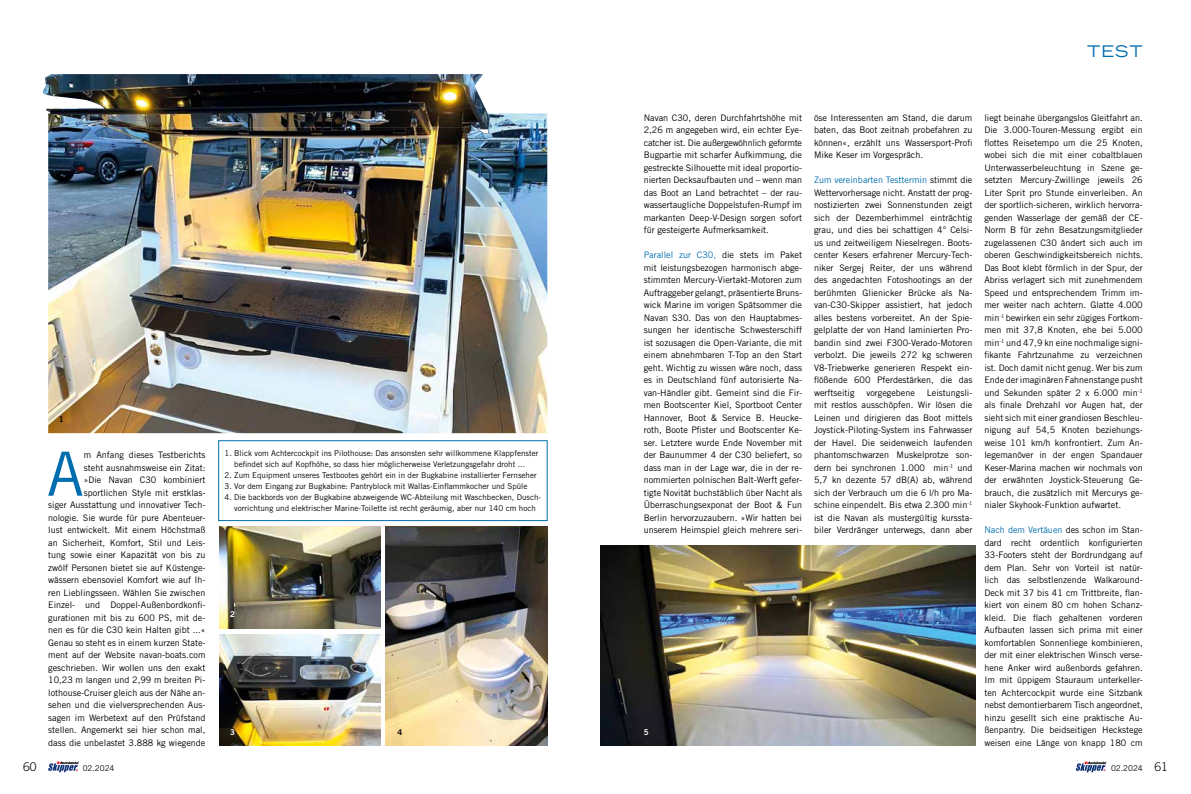
<style>
.page{position:relative;width:1191px;height:794px;background:#fff}
.page>*{position:absolute;margin:0;border:0;box-sizing:border-box;transform-origin:0 0}
.t1{font:60.9px "Trade Gothic LT Std";color:#006dae}
.t2{font:expanded 16px "Trade Gothic LT Std";color:#006dae}
.t3{font:300 12px "Trade Gothic LT Std";color:#000}
.t4{font:9px/12.5px "Trade Gothic LT Std";color:#000;text-align:justify}
.t5{font:8px/11px "Trade Gothic LT Std";color:#000;text-align:center}
.t6{font:8px "Trade Gothic LT Std Bd 2";color:#fff}
.t7{font:8px "Trade Gothic LT Std Bd 2";color:#000}
.s1{color:#006dae}
.s2{font-weight:300;font-size:12px}
</style>
<div class="page">
<img style="left:600px;top:546px;width:375px;height:200px">
<img style="left:386px;top:526px;width:161px;height:220px">
<img style="left:219px;top:634px;width:161px;height:112px">
<img style="left:219px;top:526px;width:161px;height:102px">
<img style="left:48px;top:113px;width:499px;height:320px">
<img style="left:42px;top:74px;width:448px;height:55px">
<div style="left:218px;top:440px;width:329px;height:81px;border:1px solid #006dae"></div>
<svg style="left:48px;top:761px;width:31px;height:11px"></svg>
<svg style="left:1075px;top:761px;width:31px;height:11px"></svg>
<h2 class="t2" style="left:1087px;top:41px;width:57px">TEST</h2>
<p class="t4" style="left:643px;top:111px;width:160px">Navan C30, deren Durchfahrtshöhe mit 2,26 m angegeben wird, ein echter Eye&shy;catcher ist. Die außergewöhnlich geformte Bugpartie mit scharfer Aufkimmung, die gestreckte Silhouette mit ideal proportio&shy;nierten Decksaufbauten und – wenn man das Boot an Land betrachtet – der rau&shy;wassertaugliche Doppelstufen-Rumpf im markanten Deep-V-Design sorgen sofort für gesteigerte Aufmerksamkeit.</p>
<p class="t4" style="left:643px;top:248px;width:160px"><span class="s1">Parallel zur C30,</span> die stets im Paket mit leistungsbezogen harmonisch abge&shy;stimmten Mercury-Viertakt-Motoren zum Auftraggeber gelangt, präsentierte Bruns&shy;wick Marine im vorigen Spätsommer die Navan S30. Das von den Hauptabmes&shy;sungen her identische Schwesterschiff ist sozusagen die Open-Variante, die mit einem abnehmbaren T-Top an den Start geht. Wichtig zu wissen wäre noch, dass es in Deutschland fünf autorisierte Na&shy;van-Händler gibt. Gemeint sind die Fir&shy;men Bootscenter Kiel, Sportboot Center Hannover, Boot &amp; Service B. Heucke&shy;roth, Boote Pfister und Bootscenter Ke&shy;ser. Letztere wurde Ende November mit der Baunummer 4 der C30 beliefert, so dass man in der Lage war, die in der re&shy;nommierten polnischen Balt-Werft gefer&shy;tigte Novität buchstäblich über Nacht als Überraschungsexponat der Boot &amp; Fun Berlin hervorzuzaubern. »Wir hatten bei unserem Heimspiel gleich mehrere seri-</p>
<p class="t7" style="left:59px;top:414px;width:6px">1</p>
<p class="t4" style="left:48px;top:448px;width:159px;text-align:right">m Anfang dieses Testberichts<br>steht ausnahmsweise ein Zitat:<br>»Die Navan C30 kombiniert sportlichen Style mit erstklas-<br>siger Ausstattung und innovativer Tech&shy;nologie. Sie wurde für pure Abenteuer&shy;lust entwickelt. Mit einem Höchstmaß an Sicherheit, Komfort, Stil und Leis&shy;tung sowie einer Kapazität von bis zu zwölf Personen bietet sie auf Küstenge&shy;wässern ebensoviel Komfort wie auf Ih&shy;ren Lieblingsseen. Wählen Sie zwischen Einzel- und Doppel-Außenbordkonfi&shy;gurationen mit bis zu 600 PS, mit de&shy;nen es für die C30 kein Halten gibt ...« Genau so steht es in einem kurzen State&shy;ment auf der Website navan-boats.com geschrieben. Wir wollen uns den exakt 10,23 m langen und 2,99 m breiten Pi&shy;lothouse-Cruiser gleich aus der Nähe an&shy;sehen und die vielversprechenden Aus&shy;sagen im Werbetext auf den Prüfstand stellen. Angemerkt sei hier schon mal, dass die unbelastet 3.888 kg wiegende</p>
<p class="t5" style="left:224px;top:447px;width:315px">1. Blick vom Achtercockpit ins Pilothouse: Das ansonsten sehr willkommene Klappfenster befindet sich auf Kopfhöhe, so dass hier möglicherweise Verletzungsgefahr droht ...</p>
<h1 class="t1" style="left:47px;top:437px;width:39px">A</h1>
<p class="t5" style="left:224px;top:469px;width:314px">2. Zum Equipment unseres Testbootes gehört ein in der Bugkabine installierter Fernseher</p>
<p class="t5" style="left:224px;top:480px;width:304px">3. Vor dem Eingang zur Bugkabine: Pantryblock mit Wallas-Einflammkocher und Spüle</p>
<p class="t5" style="left:224px;top:491px;width:318px">4. Die backbords von der Bugkabine abzweigende WC-Abteilung mit Waschbecken, Dusch&shy;vorrichtung und elektrischer Marine-Toilette ist recht geräumig, aber nur 140 cm hoch</p>
<p class="t6" style="left:230px;top:609px;width:6px">2</p>
<p class="t6" style="left:230px;top:727px;width:6px">3</p>
<p class="t6" style="left:643px;top:727px;width:6px">5</p>
<p class="t7" style="left:397px;top:727px;width:6px">4</p>
<p class="t4" style="left:814px;top:111px;width:160px">öse Interessenten am Stand, die darum baten, das Boot zeitnah probefahren zu können«, erzählt uns Wassersport-Profi Mike Keser im Vorgespräch.</p>
<p class="t4" style="left:814px;top:174px;width:160px"><span class="s1">Zum vereinbarten Testtermin</span> stimmt die Wettervorhersage nicht. Anstatt der prog&shy;nostizierten zwei Sonnenstunden zeigt sich der Dezemberhimmel einträchtig grau, und dies bei schattigen 4° Celsi&shy;us und zeitweiligem Nieselregen. Boots&shy;center Kesers erfahrener Mercury-Tech&shy;niker Sergej Reiter, der uns während des angedachten Fotoshootings an der berühmten Glienicker Brücke als Na&shy;van-C30-Skipper assistiert, hat jedoch alles bestens vorbereitet. An der Spie&shy;gelplatte der von Hand laminierten Pro&shy;bandin sind zwei F300-Verado-Motoren verbolzt. Die jeweils 272 kg schweren V8-Triebwerke generieren Respekt ein&shy;flößende 600 Pferdestärken, die das werftseitig</p>
<p class="t4" style="left:814px;top:386px;width:160px;text-indent:113px">Leistungsli&shy;mit restlos ausschöpfen. Wir lösen die Leinen und dirigieren das Boot mittels Joystick-Piloting-System ins Fahrwasser der Havel. Die seidenweich laufenden phantomschwarzen Muskelprotze son&shy;dern bei synchronen 1.000 min<sup>-1</sup> und 5,7 kn dezente 57 dB(A) ab, während sich der Verbrauch um die 6 l/h pro Ma&shy;schine einpendelt. Bis etwa 2.300 min<sup>-1 </sup>ist die Navan als mustergültig kurssta&shy;biler Verdränger unterwegs, dann aber</p>
<p class="t4" style="left:866px;top:386px;width:50px">vorgegebene</p>
<p class="t4" style="left:984px;top:111px;width:160px">liegt beinahe übergangslos Gleitfahrt an.<br>Die 3.000-Touren-Messung ergibt ein flottes Reisetempo um die 25 Knoten, wobei sich die mit einer cobaltblauen Unterwasserbeleuchtung in Szene ge&shy;setzten Mercury-Zwillinge jeweils 26<br>Liter Sprit pro Stunde einverleiben. An der sportlich-sicheren, wirklich hervorra&shy;genden Wasserlage der gemäß der CE-Norm B für zehn Besatzungsmitglieder zugelassenen C30 ändert sich auch im oberen Geschwindigkeitsbereich nichts.<br>Das Boot klebt förmlich in der Spur, der Abriss verlagert sich mit zunehmendem Speed und entsprechendem Trimm im&shy;mer weiter nach achtern. Glatte 4.000 min<sup>-1</sup> bewirken ein sehr zügiges Fortkom&shy;men mit 37,8 Knoten, ehe bei 5.000 min<sup>-1</sup> und 47,9 kn eine nochmalige signi&shy;fikante Fahrtzunahme zu verzeichnen ist. Doch damit nicht genug. Wer bis zum Ende der imaginären Fahnenstange pusht und Sekunden später 2 x 6.000 min<sup>-1 </sup>als finale Drehzahl vor Augen hat, der sieht sich mit einer grandiosen Beschleu&shy;nigung auf 54,5 Knoten beziehungs&shy;weise 101 km/h konfrontiert. Zum An&shy;legemanöver in der engen Spandauer Keser-Marina machen wir nochmals von der erwähnten Joystick-Steuerung Ge&shy;brauch, die zusätzlich mit Mercurys ge&shy;nialer Skyhook-Funktion aufwartet.</p>
<p class="t4" style="left:984px;top:523px;width:160px"><span class="s1">Nach dem Vertäuen</span> des schon im Stan&shy;dard recht ordentlich konfigurierten 33-Footers steht der Bordrundgang auf dem Plan. Sehr von Vorteil ist natür&shy;lich das selbstlenzende Walkaround-Deck mit 37 bis 41 cm Trittbreite, flan&shy;kiert von einem 80 cm hohen Schanz&shy;kleid. Die flach gehaltenen vorderen Aufbauten lassen sich prima mit einer komfortablen Sonnenliege kombinieren, der mit einer elektrischen Winsch verse&shy;hene Anker wird außenbords gefahren.<br>Im mit üppigem Stauraum unterkeller&shy;ten Achtercockpit wurde eine Sitzbank nebst demontierbarem Tisch angeordnet, hinzu gesellt sich eine praktische Au&shy;ßenpantry. Die beidseitigen Heckstege weisen eine Länge von knapp 180 cm</p>
<h3 class="t3" style="left:23px;top:759px;width:15px">60</h3>
<p class="t5" style="left:83px;top:762px;width:33px">02.2024</p>
<p class="t5" style="left:1111px;top:762px;width:58px">02.2024 <span class="s2">61</span></p>
</div>
